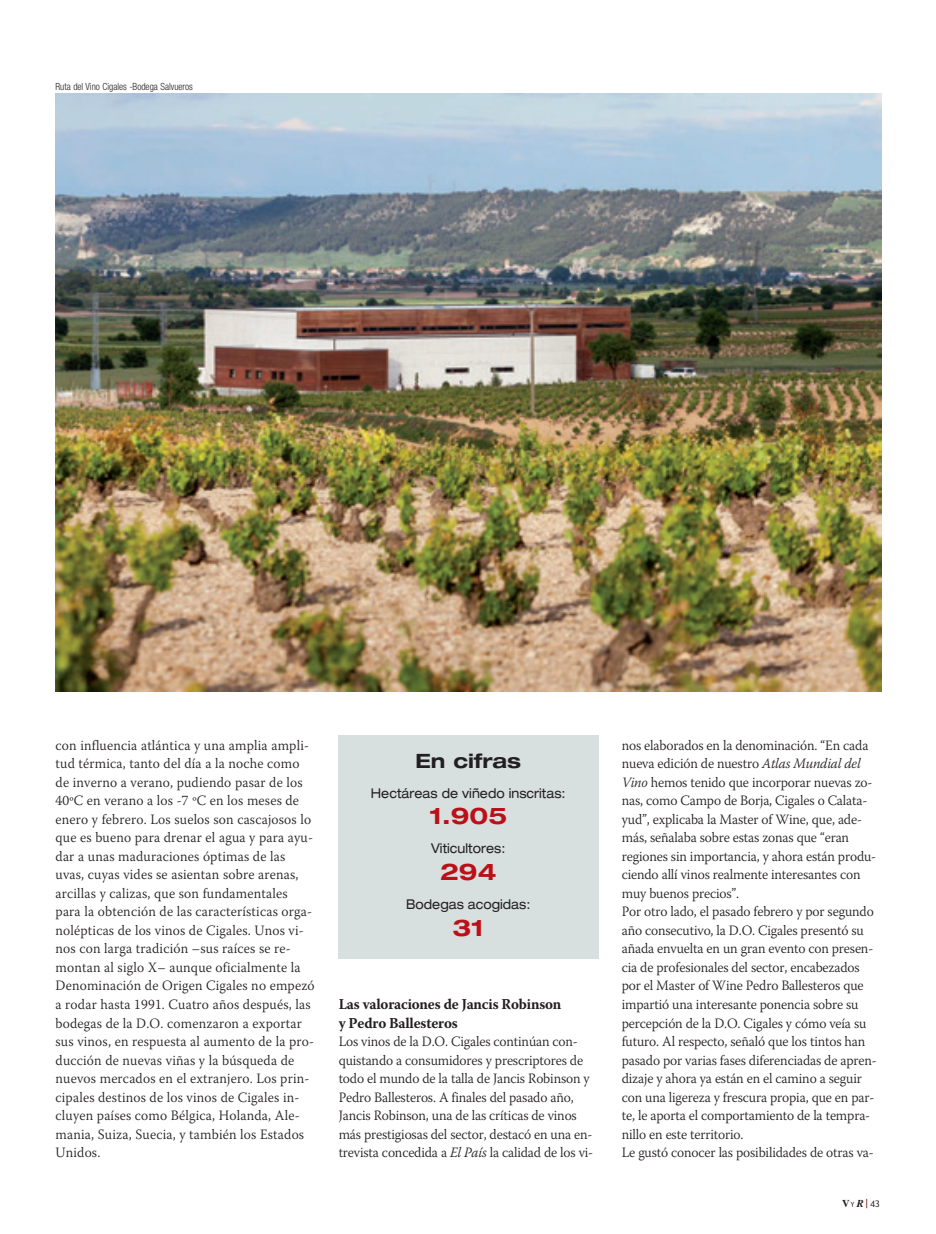
<style>
.page{position:relative;width:936px;height:1234px;background:#fff}
.page>*{position:absolute;margin:0;border:0;box-sizing:border-box;transform-origin:0 0}
.t1{font:700 expanded 23.1px "Helvetica Neue";color:#bb1018}
.t2{font:700 expanded 19.8px "Helvetica Neue";color:#231f20}
.t3{font:700 15px/18.6px "Warnock Pro";letter-spacing:-.01em;color:#231f20;scale:.96 1}
.t4{font:300 14.25px/18.6px "Warnock Pro";letter-spacing:-.01em;color:#231f20;scale:.96 1}
.t5{font:300 14.25px/18.5px "Warnock Pro";letter-spacing:.015em;color:#231f20;scale:.96 1}
.t6{font:expanded 13.5px "Helvetica Neue";color:#231f20;scale:.9 1}
.t7{font:300 10.5px "HP Sans";color:#231f20}
.t8{font:300 condensed 9.9px "Helvetica Neue";color:#231f20;scale:.96 1}
.s1{font-style:italic}
.s2{font-family:"Times";font-weight:700}
.s3{font-size:7.8px}
.s4{font-family:"Times";font-weight:700;font-style:italic}
.s5{font-size:13.5px;color:#820101}
</style>
<div class="page">
<img style="left:56px;top:94px;width:824px;height:597px">
<div style="left:338px;top:735px;width:260px;height:224px;background:#d7dfdf"></div>
<p class="t8" style="left:56px;top:81px;width:145px">Ruta del Vino Cigales -Bodega Salvueros</p>
<p class="t5" style="left:56px;top:735px;width:271px">con influencia atlántica y una amplia ampli&shy;tud térmica, tanto del día a la noche como de inverno a verano, pudiendo pasar de los 40ºC en verano a los -7 ºC en los meses de enero y febrero. Los suelos son cascajosos lo que es bueno para drenar el agua y para ayu&shy;dar a unas maduraciones óptimas de las uvas, cuyas vides se asientan sobre arenas, arcillas y calizas, que son fundamentales para la obtención de las características orga&shy;nolépticas de los vinos de Cigales. Unos vi&shy;nos con larga tradición –sus raíces se re&shy;montan al siglo X– aunque oficialmente la Denominación de Origen Cigales no empezó a rodar hasta 1991. Cuatro años después, las bodegas de la D.O. comenzaron a exportar sus vinos, en respuesta al aumento de la pro&shy;ducción de nuevas viñas y la búsqueda de nuevos mercados en el extranjero. Los prin&shy;cipales destinos de los vinos de Cigales in&shy;cluyen países como Bélgica, Holanda, Ale&shy;mania, Suiza, Suecia, y también los Estados Unidos.</p>
<p class="t2" style="left:415px;top:748px;width:107px">En cifras</p>
<p class="t6" style="left:371px;top:784px;width:218px">Hectáreas de viñedo inscritas:</p>
<p class="t1" style="left:429px;top:801px;width:79px">1.905</p>
<p class="t6" style="left:431px;top:840px;width:84px">Viticultores:</p>
<p class="t1" style="left:440px;top:857px;width:58px">294</p>
<p class="t6" style="left:406px;top:896px;width:139px">Bodegas acogidas:</p>
<p class="t1" style="left:452px;top:913px;width:33px">31</p>
<p class="t3" style="left:338px;top:994px;width:233px">Las valoraciones de Jancis Robinson y Pedro Ballesteros</p>
<p class="t4" style="left:338px;top:1032px;width:267px">Los vinos de la D.O. Cigales continúan con&shy;quistando a consumidores y prescriptores de todo el mundo de la talla de Jancis Robinson y Pedro Ballesteros. A finales del pasado año, Jancis Robinson, una de las críticas de vinos más prestigiosas del sector, destacó en una en&shy;trevista concedida a <span class="s1">El País</span> la calidad de los vi-</p>
<p class="t4" style="left:621px;top:735px;width:267px">nos elaborados en la denominación. “En cada nueva edición de nuestro <span class="s1">Atlas Mundial del Vino</span> hemos tenido que incorporar nuevas zo&shy;nas, como Campo de Borja, Cigales o Calata&shy;yud”, explicaba la Master of Wine, que, ade&shy;más, señalaba sobre estas zonas que “eran regiones sin importancia, y ahora están produ&shy;ciendo allí vinos realmente interesantes con muy buenos precios”.<br>Por otro lado, el pasado febrero y por segundo año consecutivo, la D.O. Cigales presentó su añada envuelta en un gran evento con presen&shy;cia de profesionales del sector, encabezados por el Master of Wine Pedro Ballesteros que impartió una interesante ponencia sobre su percepción de la D.O. Cigales y cómo veía su futuro. Al respecto, señaló que los tintos han pasado por varias fases diferenciadas de apren&shy;dizaje y ahora ya están en el camino a seguir con una ligereza y frescura propia, que en par&shy;te, le aporta el comportamiento de la tempra&shy;nillo en este territorio.<br>Le gustó conocer las posibilidades de otras va-</p>
<p class="t7" style="left:842px;top:1198px;width:39px"><span class="s2">V</span><span class="s3">Y</span><span class="s4">R</span><span class="s5">|</span>43</p>
</div>
